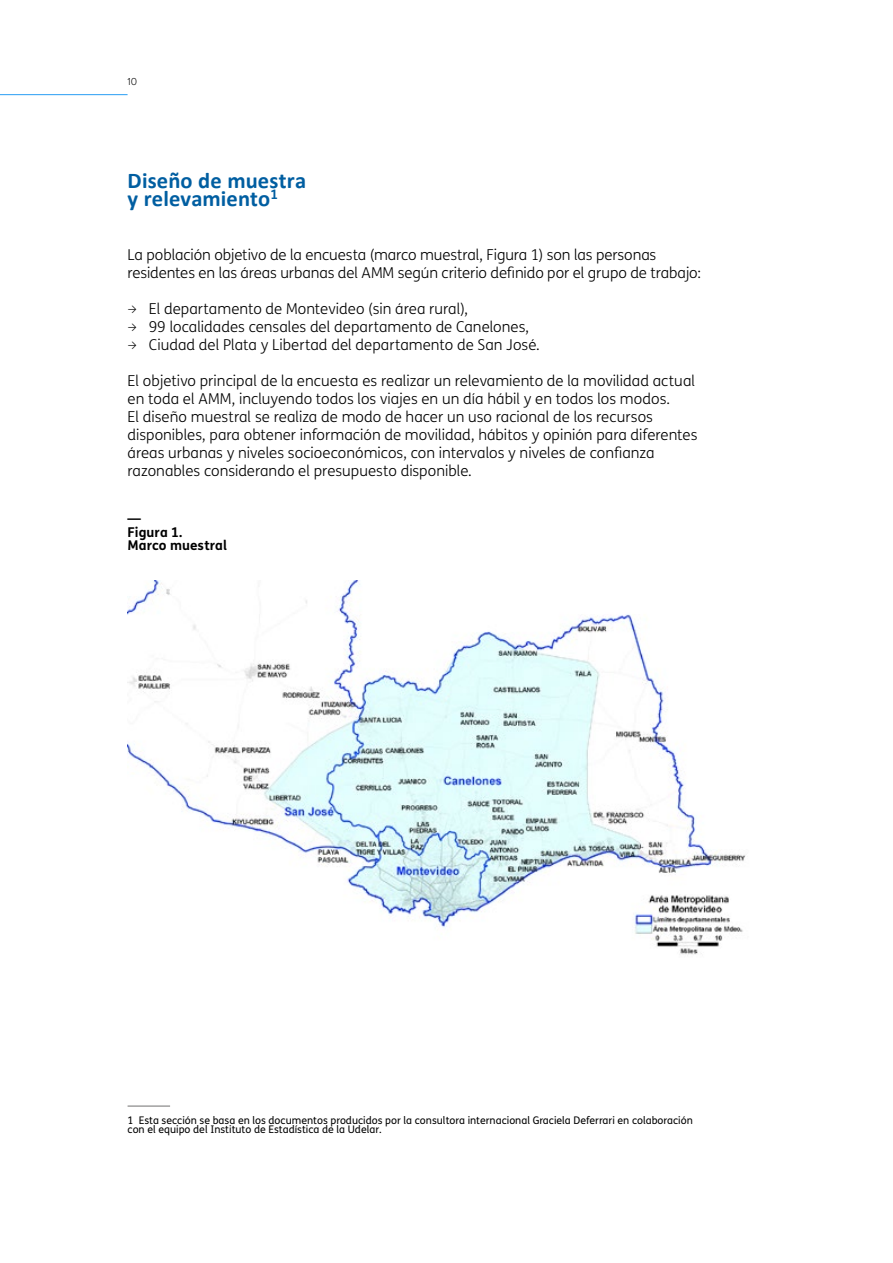
<style>
.page{position:relative;width:893px;height:1263px;background:#fff}
.page>*{position:absolute;margin:0;border:0;box-sizing:border-box;transform-origin:0 0}
.t1{font:700 22.5px/18px "Calibri";letter-spacing:.005em;color:#005ea1}
.t2{font:300 15px/18px "FS Me";color:#000}
.t3{font:700 13.5px/13.5px "FS Me";letter-spacing:.005em;color:#000}
.t4{font:10.5px/9px "FS Me";color:#000}
.t5{font:300 10.5px "Proxima Nova";color:#000}
.s1{font-family:"Cera Pro"}
</style>
<div class="page">
<hr style="left:0;top:94px;width:128px;height:1px;background:#40a8f5">
<hr style="left:128px;top:1106px;width:42px;height:1px;background:#706f6f">
<img style="left:128px;top:581px;width:618px;height:374px">
<p class="t5" style="left:128px;top:76px;width:11px">10</p>
<h1 class="t1" style="left:128px;top:172px;width:180px">Diseño de muestra y relevamiento<sup>1</sup></h1>
<p class="t2" style="left:128px;top:246px;width:575px">La población objetivo de la encuesta (marco muestral, Figura 1) son las personas residentes en las áreas urbanas del AMM según criterio definido por el grupo de trabajo:</p>
<p class="t2" style="left:128px;top:300px;width:342px"><span class="s1">→</span> El departamento de Montevideo (sin área rural),</p>
<p class="t2" style="left:128px;top:318px;width:403px"><span class="s1">→</span> 99 localidades censales del departamento de Canelones,</p>
<p class="t2" style="left:128px;top:336px;width:414px"><span class="s1">→</span> Ciudad del Plata y Libertad del departamento de San José.</p>
<p class="t2" style="left:128px;top:372px;width:571px">El objetivo principal de la encuesta es realizar un relevamiento de la movilidad actual en toda el AMM, incluyendo todos los viajes en un día hábil y en todos los modos.<br>El diseño muestral se realiza de modo de hacer un uso racional de los recursos disponibles, para obtener información de movilidad, hábitos y opinión para diferentes áreas urbanas y niveles socioeconómicos, con intervalos y niveles de confianza razonables considerando el presupuesto disponible.</p>
<p class="t3" style="left:128px;top:511px;width:101px">—<br>Figura 1.<br>Marco muestral</p>
<p class="t4" style="left:128px;top:1116px;width:567px">1 Esta sección se basa en los documentos producidos por la consultora internacional Graciela Deferrari en colaboración con el equipo del Instituto de Estadística de la Udelar.</p>
</div>
